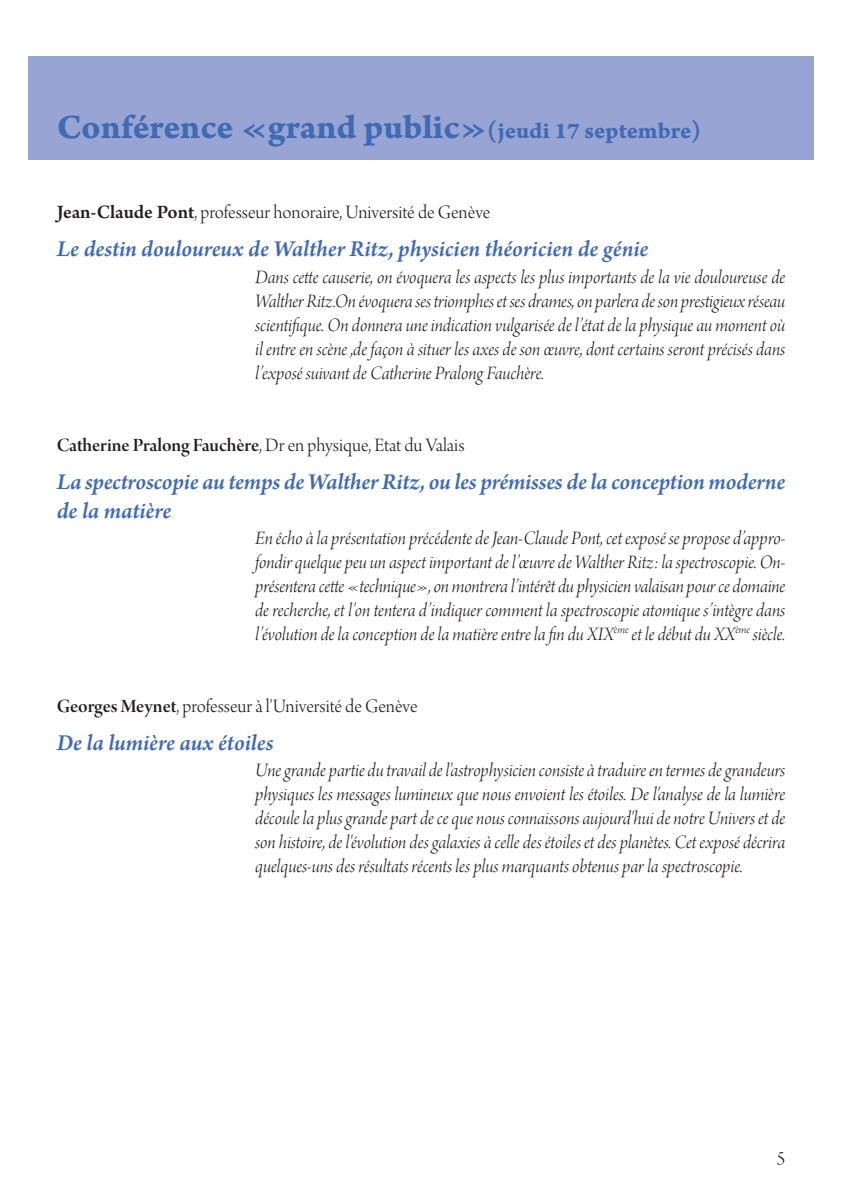
<style>
.page{position:relative;width:842px;height:1191px;background:#fff}
.page>*{position:absolute;margin:0;border:0;box-sizing:border-box;transform-origin:0 0}
.t1{font:36px "Arno Pro Bold Caption";letter-spacing:-.005em;color:#406ab4}
.t2{font:italic 600 24px/28.8px "Arno Pro";letter-spacing:-.01em;color:#406ab4}
.t3{font:20px/24px "Arno Pro Light Italic Display";letter-spacing:-.005em;color:#231f20;text-align:justify}
.t4{font:20px "Arno Pro Light Display";color:#231f20}
.s1{font-size:24px}
.s2{font-family:"Arno Pro";font-weight:600}
.s3{font-family:"Arno Pro Smbd Display"}
</style>
<div class="page">
<div style="left:28px;top:57px;width:786px;height:103px;background:#98a4d3"></div>
<h1 class="t1" style="left:57px;top:114px;width:646px">Conférence «grand public»<span class="s1">(jeudi 17 septembre)</span></h1>
<p class="t4" style="left:57px;top:205px;width:435px"><span class="s2">Jean-Claude Pont</span>, professeur honoraire, Université de Genève</p>
<p class="t2" style="left:57px;top:237px;width:593px">Le destin douloureux de Walther Ritz, physicien théoricien de génie</p>
<p class="t3" style="left:255px;top:267px;width:532px">Dans cette causerie, on évoquera les aspects les plus importants de la vie douloureuse de WaltherRitz.On évoquerases triompheset ses drames,on parlera deson prestigieux réseau scientifique. On donnera une indication vulgarisée de l’état de la physique au moment où il entre en scène ,de façon à situer les axes de son œuvre, dont certains seront précisés dans l’exposé suivant de Catherine Pralong Fauchère.</p>
<p class="t4" style="left:57px;top:437px;width:409px"><span class="s3">Catherine Pralong Fauchère</span>, Dr en physique, Etat du Valais</p>
<p class="t2" style="left:57px;top:469px;width:730px">La spectroscopie au temps de Walther Ritz, ou les prémisses de la conception moderne de la matière</p>
<p class="t3" style="left:255px;top:527px;width:532px">En échoàla présentation précédente de Jean-Claude Pont, cet exposé se propose d’appro&shy;fondirquelque peu un aspect important del’œuvre deWalther Ritz: laspectroscopie.On&shy;présenteracette«technique»,onmontreral’intérêt du physicien valaisan pource domaine de recherche, et l’on tentera d’indiquer comment la spectroscopie atomique s’intègre dans l’évolution de laconception de lamatière entre lafin du XIX<sup>ème</sup> et le début du XX<sup>ème</sup> siècle.</p>
<p class="t4" style="left:57px;top:698px;width:362px"><span class="s3">GeorgesMeynet</span>, professeur à l'Université de Genève</p>
<p class="t2" style="left:57px;top:730px;width:218px">De la lumière aux étoiles</p>
<p class="t3" style="left:255px;top:760px;width:532px">Unegrande partie du travail del'astrophysicien consisteàtraduireen termes degrandeurs physiques les messages lumineux que nous envoient les étoiles. De l'analyse de la lumière découle la plusgrande part de ceque nous connaissonsaujourd'hui de notreUnivers et de son histoire, de l'évolution desgalaxiesàcelle des étoiles et des planètes. Cet exposé décrira quelques-uns des résultats récents les plus marquants obtenus par la spectroscopie.</p>
<p class="t4" style="left:776px;top:1150px;width:10px">5</p>
</div>
